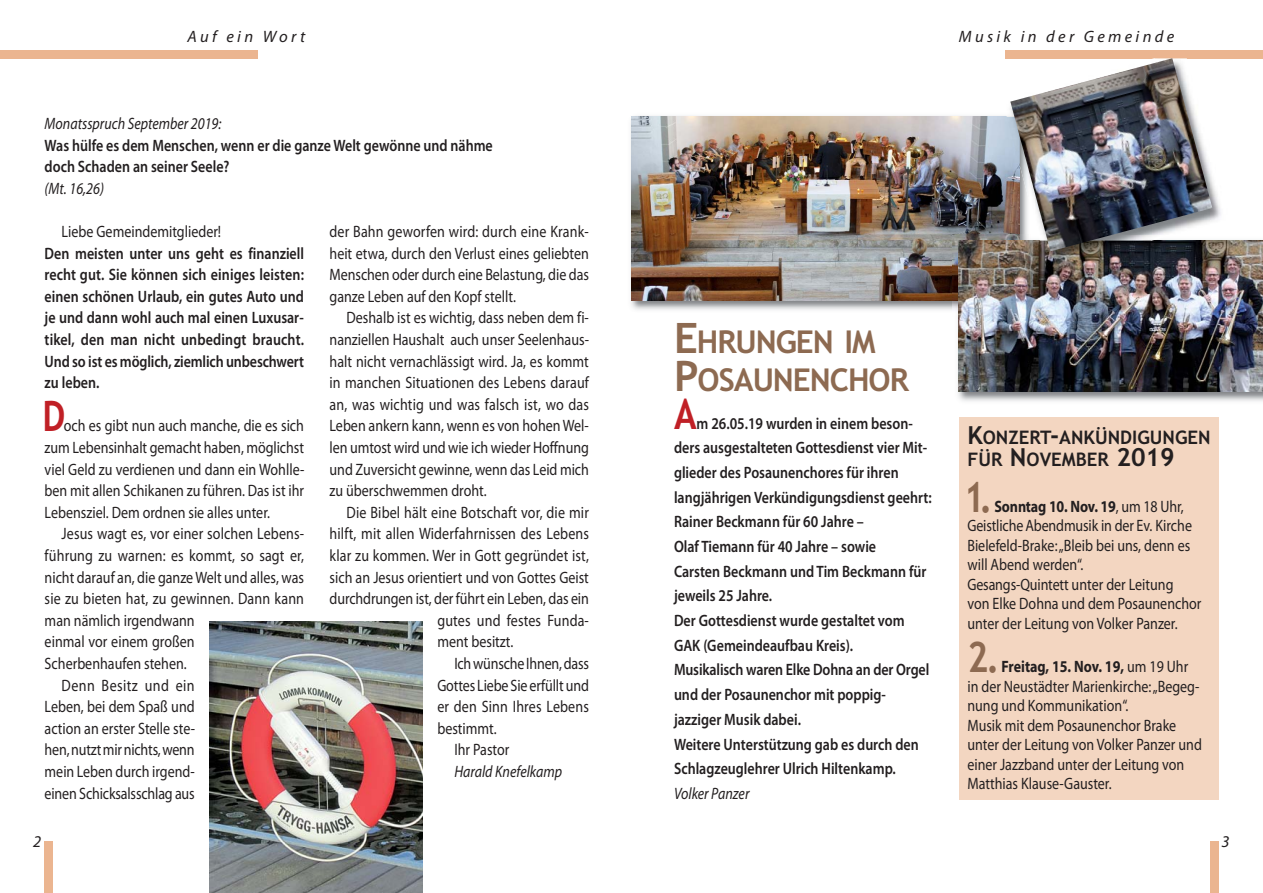
<style>
.page{position:relative;width:1263px;height:893px;background:#fff}
.page>*{position:absolute;margin:0;border:0;box-sizing:border-box;transform-origin:0 0}
.t1{font:700 42px "Trebuchet MS";color:#8d6a51;scale:.85 1}
.t2{font:700 42px "Trebuchet MS";color:#c02026;scale:.85 1}
.t3{font:700 31.5px/37.5px "Trebuchet MS";letter-spacing:-.035em;color:#8d6a51}
.t4{font:700 18.6px/22.5px "Trebuchet MS";color:#231f20}
.t5{font:16.5px/21.6px "Myriad Pro";color:#231f20;text-align:justify;scale:.85 1}
.t6{font:600 16.5px/24.8px "Myriad Pro";color:#231f20;scale:.85 1}
.t7{font:italic 16.5px "Myriad Pro";color:#231f20;scale:.85 1}
.t8{font:italic 16.5px "Myriad Pro";letter-spacing:.2em;color:#231f20}
.t9{font:16.5px "Myriad Pro";letter-spacing:.03em;color:#231f20;scale:.85 1}
.t10{font:italic 16.5px "Myriad Pro";color:#231f20}
.s1{font-size:42px}
.s2{font-size:24.9px}
.s3{font-weight:700}
</style>
<div class="page">
<div style="left:1006px;top:50px;width:257px;height:8px;background:#ebb590"></div>
<div style="left:1210px;top:842px;width:8px;height:51px;background:#ebb590"></div>
<div style="left:0;top:50px;width:257px;height:8px;background:#ebb590"></div>
<div style="left:45px;top:842px;width:8px;height:51px;background:#ebb590"></div>
<img style="left:631px;top:116px;width:371px;height:194px">
<img style="left:631px;top:117px;width:371px;height:184px">
<img style="left:953px;top:235px;width:310px;height:166px">
<img style="left:959px;top:241px;width:304px;height:150px">
<img style="left:1002px;top:58px;width:228px;height:177px">
<img style="left:1005px;top:111px;width:5px;height:111px">
<img style="left:1007px;top:117px;width:3px;height:48px">
<img style="left:1040px;top:251px;width:111px;height:18px">
<img style="left:1010px;top:58px;width:202px;height:193px">
<div style="left:959px;top:417px;width:259px;height:382px;background:#f3d6c1"></div>
<img style="left:210px;top:622px;width:212px;height:271px">
<p class="t8" style="left:188px;top:30px;width:119px">Auf ein Wort</p>
<p class="t7" style="left:45px;top:118px;width:210px">Monatsspruch September 2019:</p>
<p class="t6" style="left:45px;top:136px;width:529px;line-height:21.5px">Was hülfe es dem Menschen, wenn er die ganze Welt gewönne und nähme doch Schaden an seiner Seele?</p>
<p class="t7" style="left:45px;top:182px;width:71px">(Mt. 16,26)</p>
<p class="t5" style="left:62px;top:222px;width:189px">Liebe Gemeindemitglieder!</p>
<p class="t6" style="left:45px;top:244px;width:307px;line-height:21.6px;text-align:justify">Den meisten unter uns geht es finanziell recht gut. Sie können sich einiges leisten: einen schönen Urlaub, ein gutes Auto und je und dann wohl auch mal einen Luxusar&shy;tikel, den man nicht unbedingt braucht.<br>Und so ist es möglich, ziemlich unbeschwert zu leben.</p>
<h1 class="t2" style="left:42px;top:392px;width:29px">D</h1>
<p class="t5" style="left:45px;top:416px;width:307px;text-indent:19px">och es gibt nun auch manche, die es sich zum Lebensinhalt gemacht haben, möglichst viel Geld zu verdienen und dann ein Wohlle&shy;ben mit allen Schikanen zu führen. Das ist ihr Lebensziel. Dem ordnen sie alles unter.</p>
<p class="t5" style="left:62px;top:524px;width:287px">Jesus wagt es, vor einer solchen Lebens-</p>
<p class="t5" style="left:45px;top:546px;width:307px">führung zu warnen: es kommt, so sagt er,</p>
<p class="t5" style="left:45px;top:568px;width:307px">nicht darauf an, die ganze Welt und alles, was</p>
<p class="t5" style="left:45px;top:589px;width:307px">sie zu bieten hat, zu gewinnen. Dann kann</p>
<p class="t5" style="left:45px;top:611px;width:178px">man nämlich irgendwann</p>
<p class="t5" style="left:45px;top:632px;width:178px">einmal vor einem großen</p>
<p class="t5" style="left:45px;top:654px;width:169px">Scherbenhaufen stehen.</p>
<p class="t9" style="left:62px;top:679px;width:158px">Denn Besitz und ein</p>
<p class="t5" style="left:45px;top:697px;width:178px">Leben, bei dem Spaß und</p>
<p class="t5" style="left:45px;top:719px;width:179px">action an erster Stelle ste-</p>
<p class="t5" style="left:45px;top:740px;width:178px">hen, nutzt mir nichts, wenn</p>
<p class="t5" style="left:45px;top:762px;width:178px">mein Leben durch irgend-</p>
<p class="t5" style="left:45px;top:784px;width:178px">einen Schicksalsschlag aus</p>
<p class="t10" style="left:33px;top:835px;width:10px">2</p>
<p class="t5" style="left:330px;top:222px;width:307px">der Bahn geworfen wird: durch eine Krank&shy;heit etwa, durch den Verlust eines geliebten Menschen oder durch eine Belastung, die das ganze Leben auf den Kopf stellt.</p>
<p class="t5" style="left:330px;top:308px;width:307px;text-indent:17px">Deshalb ist es wichtig, dass neben dem fi&shy;nanziellen Haushalt auch unser Seelenhaus&shy;halt nicht vernachlässigt wird. Ja, es kommt in manchen Situationen des Lebens darauf an, was wichtig und was falsch ist, wo das Leben ankern kann, wenn es von hohen Wel&shy;len umtost wird und wie ich wieder Hoffnung und Zuversicht gewinne, wenn das Leid mich zu überschwemmen droht.</p>
<p class="t5" style="left:347px;top:503px;width:287px">Die Bibel hält eine Botschaft vor, die mir</p>
<p class="t5" style="left:330px;top:524px;width:307px">hilft, mit allen Widerfahrnissen des Lebens</p>
<p class="t5" style="left:330px;top:546px;width:307px">klar zu kommen. Wer in Gott gegründet ist,</p>
<p class="t5" style="left:330px;top:568px;width:307px">sich an Jesus orientiert und von Gottes Geist</p>
<p class="t5" style="left:330px;top:589px;width:307px">durchdrungen ist, der führt ein Leben, das ein</p>
<p class="t5" style="left:437px;top:611px;width:180px">gutes und festes Funda-</p>
<p class="t5" style="left:437px;top:632px;width:91px">ment besitzt.</p>
<p class="t5" style="left:454px;top:654px;width:160px">Ich wünsche Ihnen, dass</p>
<p class="t5" style="left:437px;top:676px;width:180px">Gottes Liebe Sie erfüllt und</p>
<p class="t5" style="left:437px;top:697px;width:180px">er den Sinn Ihres Lebens</p>
<p class="t5" style="left:437px;top:719px;width:71px">bestimmt.</p>
<p class="t5" style="left:454px;top:740px;width:66px">Ihr Pastor</p>
<p class="t7" style="left:454px;top:765px;width:128px">Harald Knefelkamp</p>
<p class="t8" style="left:959px;top:30px;width:217px">Musik in der Gemeinde</p>
<h2 class="t3" style="left:674px;top:324px;width:236px"><span class="s1">E</span>HRUNGEN IM<br><span class="s1">P</span>OSAUNENCHOR</h2>
<h1 class="t2" style="left:674px;top:389px;width:28px">A</h1>
<p class="t6" style="left:674px;top:412px;width:305px;text-indent:23px">m 26.05.19 wurden in einem beson&shy;ders ausgestalteten Gottesdienst vier Mit&shy;glieder des Posaunenchores für ihren langjährigen Verkündigungsdienst geehrt:<br>Rainer Beckmann für 60 Jahre –<br>Olaf Tiemann für 40 Jahre – sowie<br>Carsten Beckmann und Tim Beckmann für jeweils 25 Jahre.<br>Der Gottesdienst wurde gestaltet vom GAK (Gemeindeaufbau Kreis).<br>Musikalisch waren Elke Dohna an der Orgel und der Posaunenchor mit poppig&shy;jazziger Musik dabei.<br>Weitere Unterstützung gab es durch den Schlagzeuglehrer Ulrich Hiltenkamp.</p>
<p class="t7" style="left:674px;top:787px;width:90px">Volker Panzer</p>
<p class="t4" style="left:967px;top:426px;width:245px"><span class="s2">K</span>ONZERT<span class="s2">-</span>ANKÜNDIGUNGEN<br>FÜR <span class="s2">N</span>OVEMBER <span class="s2">2019</span></p>
<h1 class="t1" style="left:964px;top:473px;width:35px">1.</h1>
<p class="t5" style="left:967px;top:498px;width:277px;line-height:19.5px;text-align:left;text-indent:27px"><span class="s3">Sonntag 10. Nov. 19</span>, um 18 Uhr, Geistliche Abendmusik in der Ev. Kirche Bielefeld-Brake: „Bleib bei uns, denn es will Abend werden“.<br>Gesangs-Quintett unter der Leitung<br>von Elke Dohna und dem Posaunenchor unter der Leitung von Volker Panzer.</p>
<h1 class="t1" style="left:967px;top:633px;width:39px">2.</h1>
<p class="t5" style="left:967px;top:659px;width:277px;line-height:19.5px;text-align:left;text-indent:34px"><span class="s3">Freitag, 15. Nov. 19,</span> um 19 Uhr in der Neustädter Marienkirche: „Begeg&shy;nung und Kommunikation“.<br>Musik mit dem Posaunenchor Brake unter der Leitung von Volker Panzer und einer Jazzband unter der Leitung von Matthias Klause-Gauster.</p>
<p class="t10" style="left:1221px;top:835px;width:10px">3</p>
</div>
